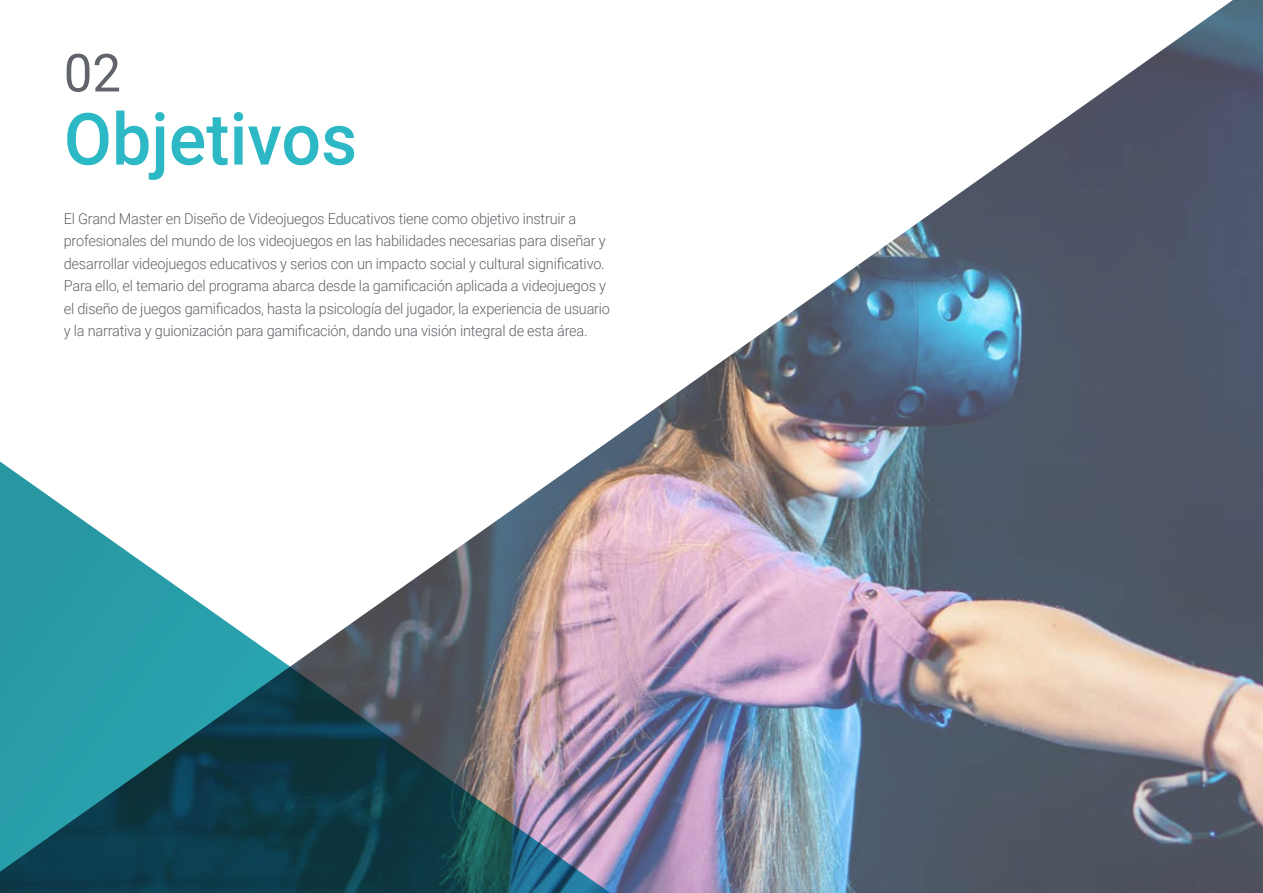
<style>
.page{position:relative;width:1263px;height:893px;background:#fff}
.page>*{position:absolute;margin:0;border:0;box-sizing:border-box;transform-origin:0 0}
.t1{font:500 72px "Roboto";color:#2db8c5}
.t2{font:52.5px "Roboto";color:#61646a}
.t3{font:300 15px/22.5px "Roboto";letter-spacing:-.015em;color:#61646a}
</style>
<div class="page">
<img style="left:602px;top:0;width:661px;height:893px">
<svg style="left:0;top:446px;width:640px;height:447px"></svg>
<h2 class="t2" style="left:64px;top:36px;width:59px">02</h2>
<h1 class="t1" style="left:64px;top:89px;width:295px">Objetivos</h1>
<p class="t3" style="left:64px;top:207px;width:548px">El Grand Master en Diseño de Videojuegos Educativos tiene como objetivo instruir a profesionales del mundo de los videojuegos en las habilidades necesarias para diseñar y desarrollar videojuegos educativos y serios con un impacto social y cultural significativo.<br>Para ello, el temario del programa abarca desde la gamificación aplicada a videojuegos y el diseño de juegos gamificados, hasta la psicología del jugador, la experiencia de usuario y la narrativa y guionización para gamificación, dando una visión integral de esta área.</p>
</div>
